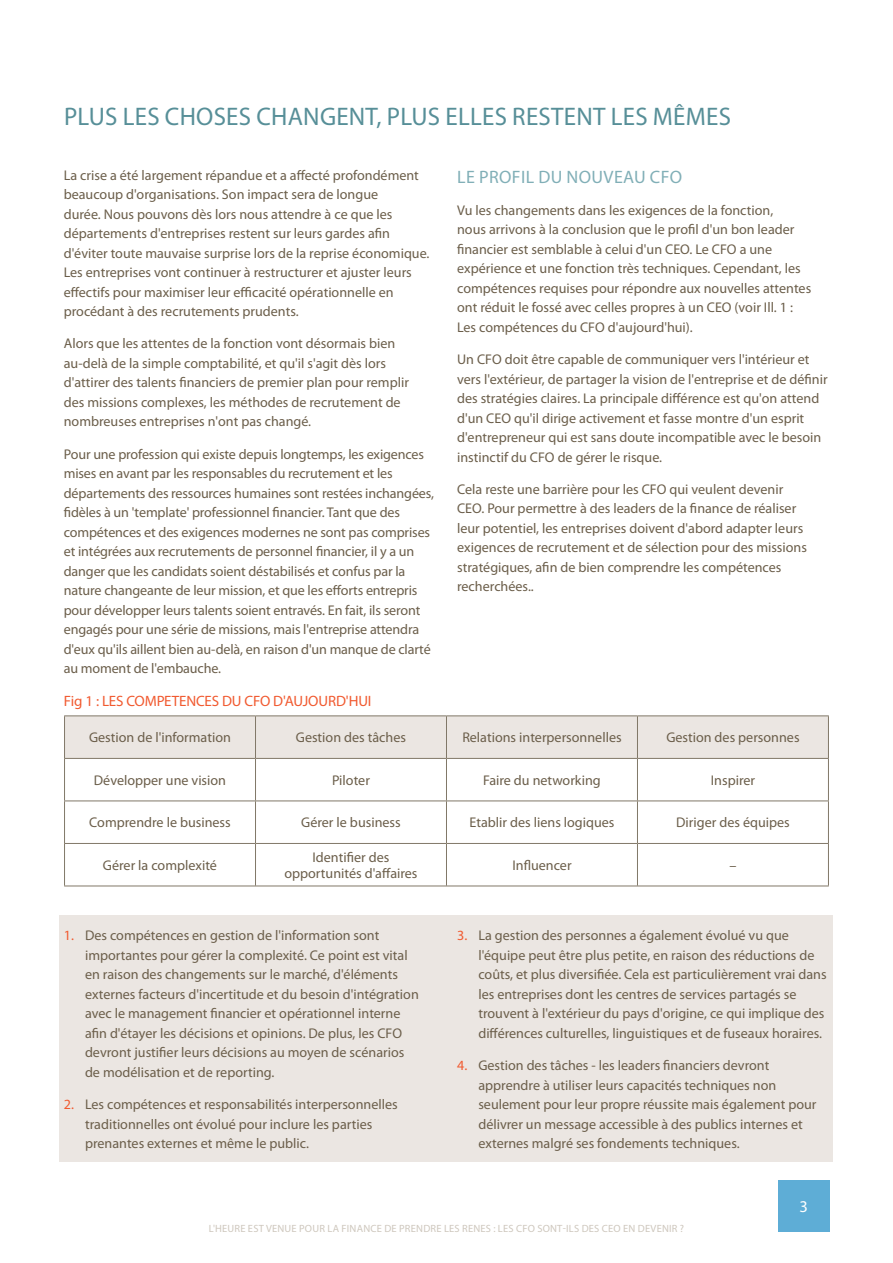
<style>
.page{position:relative;width:893px;height:1263px;background:#fff}
.page>*{position:absolute;margin:0;border:0;box-sizing:border-box;transform-origin:0 0}
.t1{font:25.5px "Myriad Pro";letter-spacing:.01em;color:#578f98}
.t2{font:18px "Myriad Pro";letter-spacing:.02em;color:#81afb7}
.t3{font:16.5px "Myriad Pro";color:#fff}
.t4{font:15px "Myriad Pro";letter-spacing:-.01em;color:#f15a30}
.t5{font:14.1px/19.5px "Myriad Pro";color:#6b5e4a}
.t6{font:10.5px "Myriad Pro";letter-spacing:.02em;color:#cec7bd}
.s1{color:#f15a30}
</style>
<div class="page">
<div style="left:59px;top:915px;width:774px;height:247px;background:#ebe6e2"></div>
<div style="left:65px;top:716px;width:763px;height:42px;background:#ebe6e2"></div>
<hr style="left:64px;top:715px;width:191px;height:1px;background:#817868">
<hr style="left:64px;top:716px;width:1px;height:42px;background:#817868">
<hr style="left:255px;top:715px;width:191px;height:1px;background:#817868">
<hr style="left:255px;top:716px;width:1px;height:42px;background:#817868">
<hr style="left:446px;top:715px;width:191px;height:1px;background:#817868">
<hr style="left:446px;top:716px;width:1px;height:42px;background:#817868">
<hr style="left:637px;top:715px;width:192px;height:1px;background:#817868">
<hr style="left:637px;top:716px;width:1px;height:42px;background:#817868">
<hr style="left:828px;top:716px;width:1px;height:42px;background:#817868">
<hr style="left:64px;top:758px;width:191px;height:1px;background:#817868">
<hr style="left:64px;top:759px;width:1px;height:41px;background:#817868">
<hr style="left:255px;top:758px;width:191px;height:1px;background:#817868">
<hr style="left:255px;top:759px;width:1px;height:41px;background:#817868">
<hr style="left:446px;top:758px;width:191px;height:1px;background:#817868">
<hr style="left:446px;top:759px;width:1px;height:41px;background:#817868">
<hr style="left:637px;top:758px;width:192px;height:1px;background:#817868">
<hr style="left:637px;top:759px;width:1px;height:41px;background:#817868">
<hr style="left:828px;top:759px;width:1px;height:41px;background:#817868">
<hr style="left:64px;top:800px;width:191px;height:1px;background:#817868">
<hr style="left:64px;top:801px;width:1px;height:42px;background:#817868">
<hr style="left:255px;top:800px;width:191px;height:1px;background:#817868">
<hr style="left:255px;top:801px;width:1px;height:42px;background:#817868">
<hr style="left:446px;top:800px;width:191px;height:1px;background:#817868">
<hr style="left:446px;top:801px;width:1px;height:42px;background:#817868">
<hr style="left:637px;top:800px;width:192px;height:1px;background:#817868">
<hr style="left:637px;top:801px;width:1px;height:42px;background:#817868">
<hr style="left:828px;top:801px;width:1px;height:42px;background:#817868">
<hr style="left:64px;top:843px;width:191px;height:1px;background:#817868">
<hr style="left:64px;top:844px;width:1px;height:41px;background:#817868">
<hr style="left:255px;top:843px;width:191px;height:1px;background:#817868">
<hr style="left:255px;top:844px;width:1px;height:41px;background:#817868">
<hr style="left:446px;top:843px;width:191px;height:1px;background:#817868">
<hr style="left:446px;top:844px;width:1px;height:41px;background:#817868">
<hr style="left:637px;top:843px;width:192px;height:1px;background:#817868">
<hr style="left:637px;top:844px;width:1px;height:41px;background:#817868">
<hr style="left:828px;top:844px;width:1px;height:41px;background:#817868">
<hr style="left:64px;top:885px;width:765px;height:1px;background:#817868">
<div style="left:778px;top:1181px;width:51px;height:51px;background:#5eadd6"></div>
<p class="t1" style="left:64px;top:107px;width:668px">PLUS LES CHOSES CHANGENT, PLUS ELLES RESTENT LES MÊMES</p>
<p class="t5" style="left:64px;top:167px;width:367px">La crise a été largement répandue et a affecté profondément beaucoup d'organisations. Son impact sera de longue<br>durée. Nous pouvons dès lors nous attendre à ce que les départements d'entreprises restent sur leurs gardes afin d'éviter toute mauvaise surprise lors de la reprise économique.<br>Les entreprises vont continuer à restructurer et ajuster leurs effectifs pour maximiser leur efficacité opérationnelle en procédant à des recrutements prudents.</p>
<p class="t5" style="left:64px;top:335px;width:347px">Alors que les attentes de la fonction vont désormais bien au-delà de la simple comptabilité, et qu'il s'agit dès lors d'attirer des talents financiers de premier plan pour remplir des missions complexes, les méthodes de recrutement de nombreuses entreprises n'ont pas changé.</p>
<p class="t5" style="left:64px;top:446px;width:372px">Pour une profession qui existe depuis longtemps, les exigences mises en avant par les responsables du recrutement et les départements des ressources humaines sont restées inchangées, fidèles à un 'template' professionnel financier. Tant que des compétences et des exigences modernes ne sont pas comprises et intégrées aux recrutements de personnel financier, il y a un danger que les candidats soient déstabilisés et confus par la nature changeante de leur mission, et que les efforts entrepris pour développer leurs talents soient entravés. En fait, ils seront engagés pour une série de missions, mais l'entreprise attendra d'eux qu'ils aillent bien au-delà, en raison d'un manque de clarté au moment de l'embauche.</p>
<p class="t4" style="left:64px;top:695px;width:309px">Fig 1 : LES COMPETENCES DU CFO D'AUJOURD'HUI</p>
<p class="t2" style="left:457px;top:170px;width:226px">LE PROFIL DU NOUVEAU CFO</p>
<p class="t5" style="left:457px;top:202px;width:356px">Vu les changements dans les exigences de la fonction,<br>nous arrivons à la conclusion que le profil d'un bon leader financier est semblable à celui d'un CEO. Le CFO a une expérience et une fonction très techniques. Cependant, les compétences requises pour répondre aux nouvelles attentes ont réduit le fossé avec celles propres à un CEO (voir Ill. 1 :<br>Les compétences du CFO d'aujourd'hui).</p>
<p class="t5" style="left:457px;top:351px;width:372px">Un CFO doit être capable de communiquer vers l'intérieur et vers l'extérieur, de partager la vision de l'entreprise et de définir des stratégies claires. La principale différence est qu'on attend d'un CEO qu'il dirige activement et fasse montre d'un esprit d'entrepreneur qui est sans doute incompatible avec le besoin instinctif du CFO de gérer le risque.</p>
<p class="t5" style="left:457px;top:481px;width:351px">Cela reste une barrière pour les CFO qui veulent devenir CEO. Pour permettre à des leaders de la finance de réaliser leur potentiel, les entreprises doivent d'abord adapter leurs exigences de recrutement et de sélection pour des missions stratégiques, afin de bien comprendre les compétences recherchées..</p>
<p class="t5" style="left:89px;top:729px;width:143px">Gestion de l'information</p>
<p class="t5" style="left:296px;top:729px;width:112px">Gestion des tâches</p>
<p class="t5" style="left:462px;top:729px;width:161px">Relations interpersonnelles</p>
<p class="t5" style="left:666px;top:729px;width:135px">Gestion des personnes</p>
<p class="t5" style="left:94px;top:772px;width:134px">Développer une vision</p>
<p class="t5" style="left:332px;top:772px;width:39px">Piloter</p>
<p class="t5" style="left:483px;top:772px;width:119px">Faire du networking</p>
<p class="t5" style="left:711px;top:772px;width:46px">Inspirer</p>
<p class="t5" style="left:89px;top:814px;width:143px">Comprendre le business</p>
<p class="t5" style="left:301px;top:814px;width:101px">Gérer le business</p>
<p class="t5" style="left:470px;top:814px;width:146px">Etablir des liens logiques</p>
<p class="t5" style="left:676px;top:814px;width:115px">Diriger des équipes</p>
<p class="t5" style="left:103px;top:857px;width:116px">Gérer la complexité</p>
<p class="t5" style="left:284px;top:851px;width:135px;line-height:15.8px;text-align:center">Identifier des opportunités d'affaires</p>
<p class="t5" style="left:512px;top:857px;width:61px">Influencer</p>
<p class="t5" style="left:729px;top:857px;width:9px">–</p>
<p class="t5" style="left:85px;top:927px;width:335px;text-indent:-21px"><span class="s1">1.</span> Des compétences en gestion de l'information sont importantes pour gérer la complexité. Ce point est vital en raison des changements sur le marché, d'éléments externes facteurs d'incertitude et du besoin d'intégration avec le management financier et opérationnel interne afin d'étayer les décisions et opinions. De plus, les CFO devront justifier leurs décisions au moyen de scénarios de modélisation et de reporting.</p>
<p class="t5" style="left:85px;top:1096px;width:314px;text-indent:-21px"><span class="s1">2.</span> Les compétences et responsabilités interpersonnelles traditionnelles ont évolué pour inclure les parties prenantes externes et même le public.</p>
<p class="t5" style="left:478px;top:927px;width:350px;text-indent:-21px"><span class="s1">3.</span> La gestion des personnes a également évolué vu que l'équipe peut être plus petite, en raison des réductions de coûts, et plus diversifiée. Cela est particulièrement vrai dans les entreprises dont les centres de services partagés se trouvent à l'extérieur du pays d'origine, ce qui implique des différences culturelles, linguistiques et de fuseaux horaires.</p>
<p class="t5" style="left:478px;top:1057px;width:340px;text-indent:-21px"><span class="s1">4.</span> Gestion des tâches - les leaders financiers devront apprendre à utiliser leurs capacités techniques non seulement pour leur propre réussite mais également pour délivrer un message accessible à des publics internes et externes malgré ses fondements techniques.</p>
<p class="t3" style="left:799px;top:1201px;width:10px">3</p>
<p class="t6" style="left:209px;top:1224px;width:477px">L'HEURE EST VENUE POUR LA FINANCE DE PRENDRE LES RENES : LES CFO SONT-ILS DES CEO EN DEVENIR ?</p>
</div>
